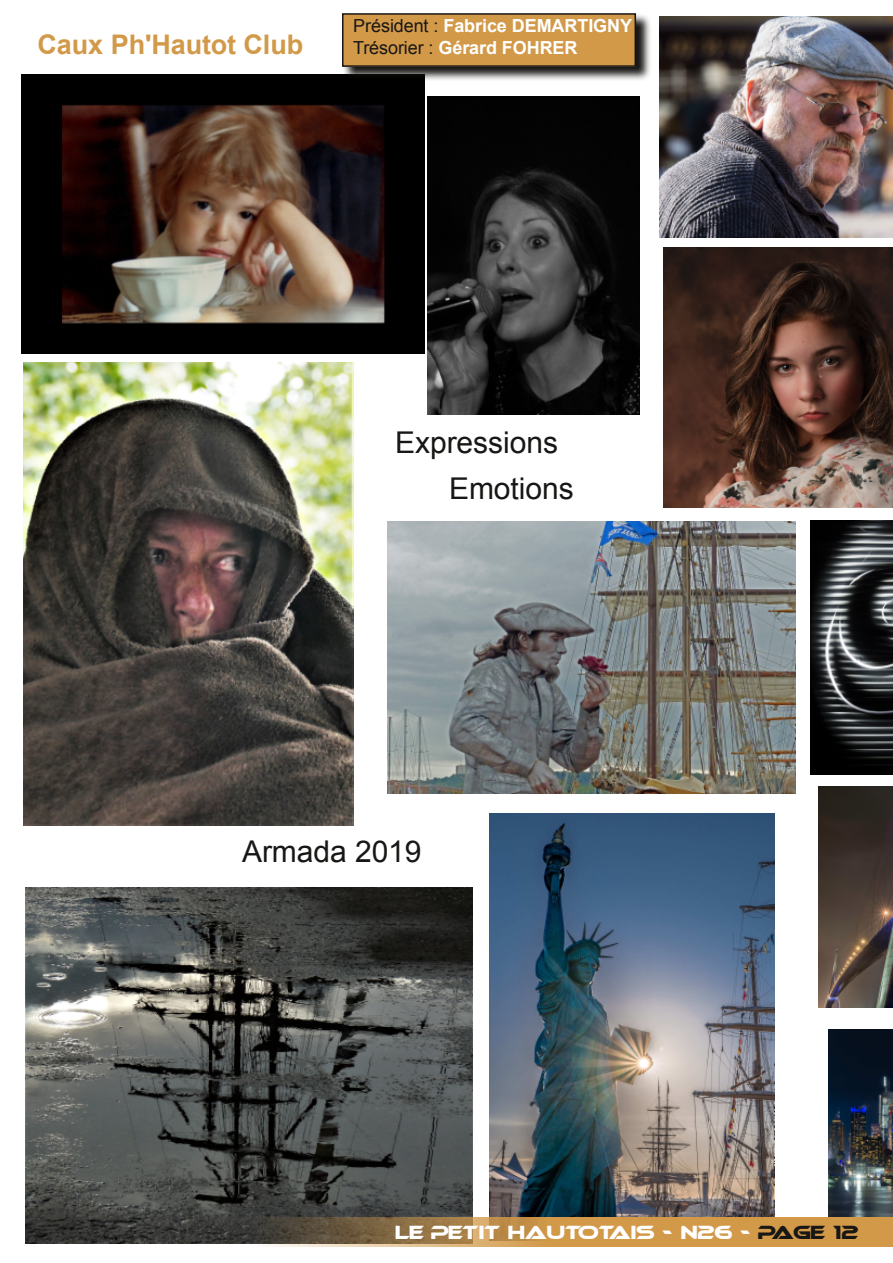
<style>
.page{position:relative;width:893px;height:1263px;background:#fff}
.page>*{position:absolute;margin:0;border:0;box-sizing:border-box;transform-origin:0 0}
.t1{font:30px/46px "Arial";color:#181715}
.t2{font:700 27px "Arial";letter-spacing:-.005em;color:#d29949}
.t3{font:700 18px/22.5px "Arial";letter-spacing:-.005em;color:#fff}
.t4{font:18px "Ethnocentric";letter-spacing:-.005em;color:#fff}
.s1{font-weight:400;color:#181715}
.s2{color:#181715}
</style>
<div class="page">
<img style="left:21px;top:75px;width:403px;height:278px">
<img style="left:427px;top:97px;width:212px;height:317px">
<img style="left:660px;top:17px;width:233px;height:220px">
<img style="left:664px;top:247px;width:229px;height:260px">
<img style="left:23px;top:363px;width:330px;height:462px">
<img style="left:388px;top:522px;width:408px;height:272px">
<img style="left:489px;top:814px;width:285px;height:403px">
<img style="left:26px;top:888px;width:447px;height:329px">
<img style="left:811px;top:521px;width:82px;height:254px">
<img style="left:829px;top:1030px;width:64px;height:187px">
<img style="left:818px;top:786px;width:75px;height:221px">
<svg style="left:25px;top:1217px;width:865px;height:30px;background:#98784a"></svg>
<hr style="left:890px;top:1217px;width:3px;height:30px;background:#d29949">
<svg style="left:342px;top:13px;width:308px;height:69px;background:#757473"></svg>
<div style="left:343px;top:14px;width:292px;height:52px;background:#d29949"></div>
<div style="left:342px;top:13px;width:294px;height:54px;border:2px solid #181715"></div>
<h2 class="t2" style="left:38px;top:29px;width:267px">Caux Ph'Hautot Club</h2>
<p class="t3" style="left:353px;top:14px;width:280px"><span class="s1">Président :</span> Fabrice DEMARTIGNY<br><span class="s1">Trésorier :</span> Gérard FOHRER</p>
<h1 class="t1" style="left:449px;top:419px;width:126px;text-indent:-54px">Expressions<br>Emotions</h1>
<h1 class="t1" style="left:242px;top:829px;width:181px">Armada 2019</h1>
<p class="t4" style="left:396px;top:1224px;width:464px">LE PETIT HAUTOTAIS ‐ N26 ‐ <span class="s2">PAGE 12</span></p>
</div>
